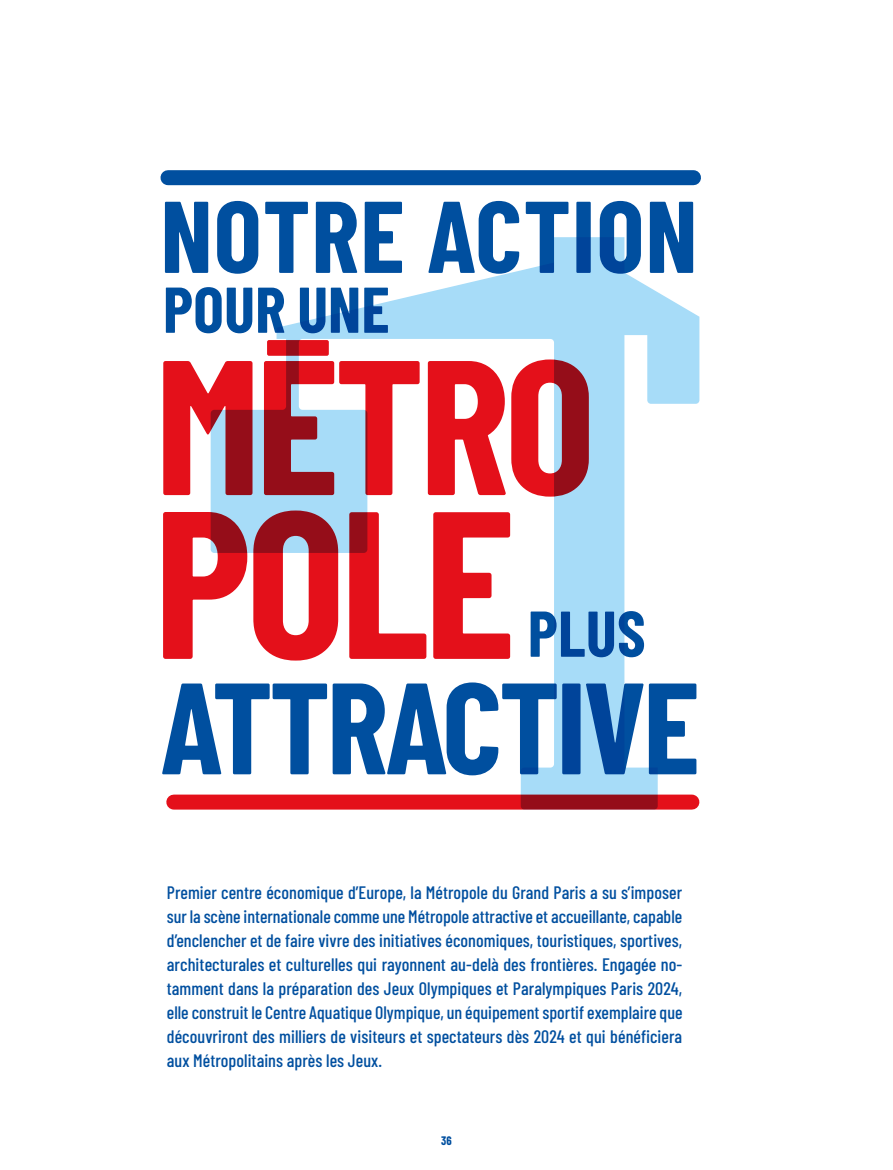
<style>
.page{position:relative;width:893px;height:1170px;background:#fff}
.page>*{position:absolute;margin:0;border:0;box-sizing:border-box;transform-origin:0 0}
.t1{font:700 209.4px "Barlow Condensed";color:#e4101a}
.t2{font:700 191.4px "Barlow Condensed";letter-spacing:-.025em;color:#e4101a}
.t3{font:700 129.6px "Barlow Condensed";letter-spacing:-.025em;color:#004f9f}
.t4{font:700 101.55px "Barlow Condensed";letter-spacing:.01em;color:#004f9f}
.t5{font:700 64.5px "Barlow Condensed";letter-spacing:.005em;color:#004f9f}
.t6{font:500 18px/24px "Barlow Condensed";letter-spacing:.005em;color:#004f9f;text-align:justify}
.t7{font:700 12px "Barlow Condensed";color:#004f9f}
</style>
<div class="page">
<div style="left:174px;top:794px;width:518px;height:15px;background:#e4101a"></div>
<div style="left:168px;top:170px;width:525px;height:15px;background:#004f9f"></div>
<svg style="left:211px;top:237px;width:488px;height:572px"></svg>
<h3 class="t4" style="left:160px;top:164px;width:539px">NOTRE ACTION</h3>
<h3 class="t5" style="left:163px;top:264px;width:228px">POUR UNE</h3>
<h2 class="t2" style="left:155px;top:290px;width:441px">METRO</h2>
<h1 class="t1" style="left:154px;top:434px;width:363px">POLE</h1>
<h3 class="t5" style="left:528px;top:587px;width:119px">PLUS</h3>
<h3 class="t3" style="left:160px;top:635px;width:541px">ATTRACTIVE</h3>
<p class="t6" style="left:167px;top:878px;width:517px">Premier centre économique d’Europe, la Métropole du Grand Paris a su s’imposer sur la scène internationale comme une Métropole attractive et accueillante, capable d’enclencher et de faire vivre des initiatives économiques, touristiques, sportives, architecturales et culturelles qui rayonnent au-delà des frontières. Engagée no&shy;tamment dans la préparation des Jeux Olympiques et Paralympiques Paris 2024, elle construit le Centre Aquatique Olympique, un équipement sportif exemplaire que découvriront des milliers de visiteurs et spectateurs dès 2024 et qui bénéficiera aux Métropolitains après les Jeux.</p>
<p class="t7" style="left:441px;top:1131px;width:12px">36</p>
</div>
